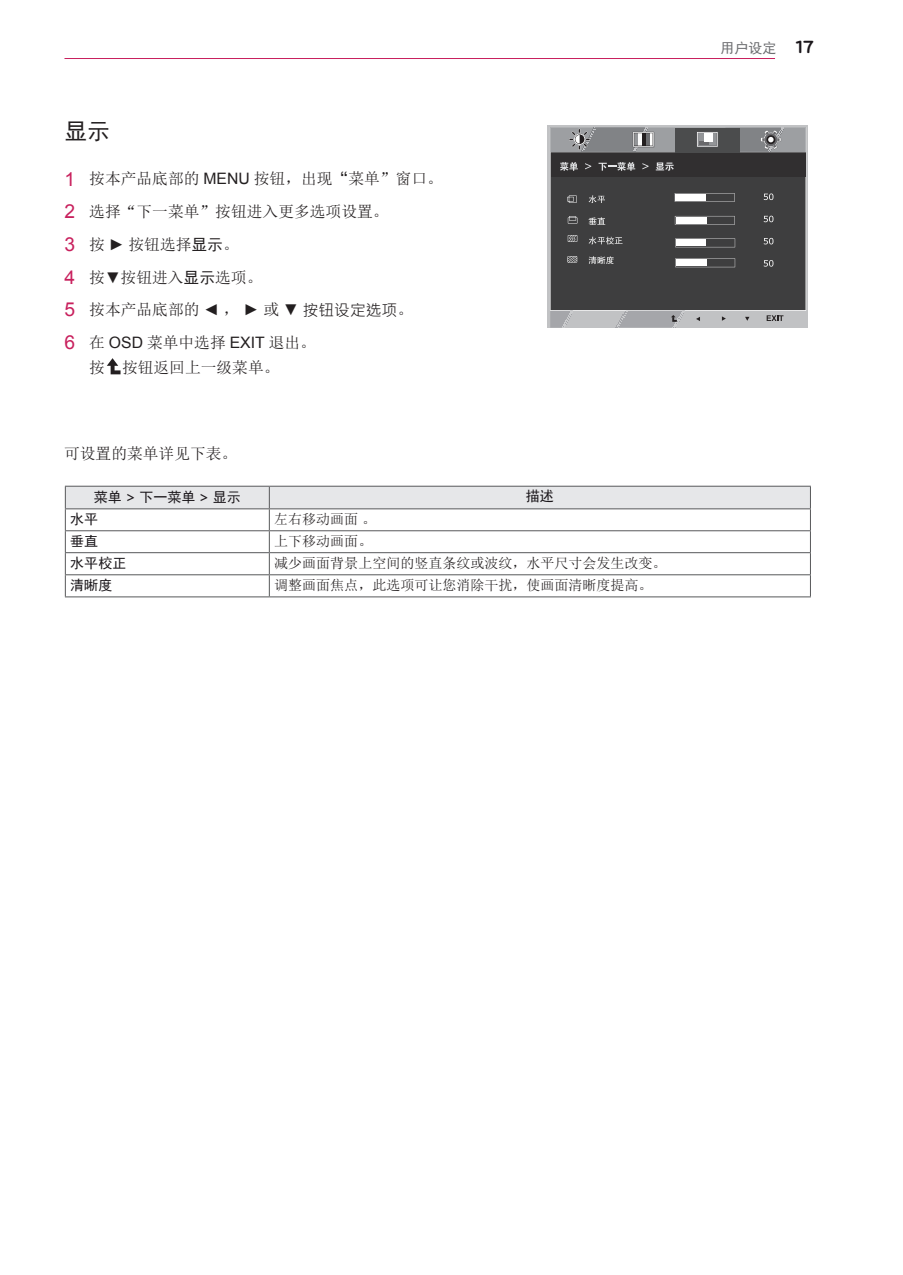
<style>
.page{position:relative;width:903px;height:1275px;background:#fff}
.page>*{position:absolute;margin:0;border:0;box-sizing:border-box;transform-origin:0 0}
.t1{font:22.75px "Sim Hei";color:#231f20}
.t2{font:15.75px/32.7px "Sim Sun";color:#231f20}
.t3{font:14px "Sim Sun";color:#231f20}
.t4{font:14px "Sim Hei";color:#1a161a}
.t5{font:14px "Sim Hei";color:#6c6d70}
.s1{font-family:"Arial";font-size:19.25px;color:#c8205d}
.s2{font-family:"Arial"}
.s3{font-family:"Sim Hei"}
.s4{font-family:"Microsoft Jheng Hei"}
.s5{font-family:"Microsoft Jheng Hei";font-weight:700}
.s6{font-family:"Bryant LG";font-weight:700;font-size:18.38px;color:#1a161a}
</style>
<div class="page">
<hr style="left:64px;top:58px;width:711px;height:1px;background:#c8205d">
<svg style="left:107px;top:358px;width:14px;height:16px"></svg>
<hr style="left:269px;top:596px;width:542px;height:1px;background:#57585a">
<hr style="left:65px;top:596px;width:204px;height:1px;background:#57585a">
<svg style="left:65px;top:486px;width:746px;height:110px"></svg>
<div style="left:548px;top:125px;width:260px;height:203px;background:#c1c2c4"></div>
<div style="left:550px;top:177px;width:256px;height:134px;background:#3e3e3f"></div>
<svg style="left:550px;top:311px;width:22px;height:17px"></svg>
<svg style="left:616px;top:311px;width:68px;height:17px"></svg>
<svg style="left:696px;top:317px;width:4px;height:4px"></svg>
<svg style="left:722px;top:316px;width:4px;height:5px"></svg>
<svg style="left:745px;top:317px;width:4px;height:4px"></svg>
<svg style="left:767px;top:315px;width:16px;height:6px"></svg>
<svg style="left:675px;top:193px;width:60px;height:9px"></svg>
<div style="left:676px;top:194px;width:30px;height:7px;background:#fff"></div>
<svg style="left:675px;top:216px;width:60px;height:9px"></svg>
<div style="left:676px;top:217px;width:30px;height:7px;background:#fff"></div>
<svg style="left:675px;top:238px;width:60px;height:9px"></svg>
<div style="left:676px;top:240px;width:30px;height:6px;background:#fff"></div>
<svg style="left:675px;top:258px;width:60px;height:9px"></svg>
<div style="left:676px;top:260px;width:31px;height:6px;background:#fff"></div>
<svg style="left:588px;top:237px;width:34px;height:7px"></svg>
<svg style="left:589px;top:256px;width:25px;height:8px"></svg>
<svg style="left:589px;top:217px;width:16px;height:8px"></svg>
<svg style="left:588px;top:195px;width:17px;height:8px"></svg>
<svg style="left:567px;top:195px;width:10px;height:8px"></svg>
<svg style="left:568px;top:235px;width:9px;height:7px"></svg>
<svg style="left:567px;top:256px;width:10px;height:7px"></svg>
<svg style="left:568px;top:216px;width:9px;height:8px"></svg>
<svg style="left:764px;top:216px;width:9px;height:6px"></svg>
<svg style="left:764px;top:193px;width:9px;height:7px"></svg>
<svg style="left:764px;top:238px;width:9px;height:6px"></svg>
<svg style="left:764px;top:260px;width:9px;height:7px"></svg>
<svg style="left:550px;top:127px;width:256px;height:50px;background:#606062"></svg>
<h1 class="t1" style="left:64px;top:120px;width:47px">显示</h1>
<p class="t2" style="left:64px;top:162px;width:380px"><span class="s1">1</span> 按本产品底部的 <span class="s2">MENU</span> 按钮，出现<span class="s3">“</span>菜单”窗口。<br><span class="s1">2</span> 选择“下一菜单”按钮进入更多选项设置。<br><span class="s1">3</span> 按 <span class="s2">►</span> 按钮选择<span class="s3">显示</span>。<br><span class="s1">4</span> 按<span class="s4">▼</span>按钮进入<span class="s3">显示</span>选项。<br><span class="s1">5</span> 按本产品底部的 <span class="s2">◄</span> ， <span class="s2">►</span> 或 <span class="s2">▼</span> <span class="s4">按钮设定选项</span>。<br><span class="s1">6</span> 在 <span class="s2">OSD</span> 菜单中选择 <span class="s2">EXIT</span> 退出。</p>
<p class="t2" style="left:89px;top:351px;width:192px">按 按钮返回上一级菜单。</p>
<p class="t2" style="left:64px;top:437px;width:175px">可设置的菜单详见下表。</p>
<p class="t4" style="left:94px;top:490px;width:148px">菜单 <span class="s5">&gt;</span> 下一菜单 <span class="s5">&gt;</span> 显示</p>
<p class="t4" style="left:526px;top:489px;width:29px">描述</p>
<p class="t4" style="left:70px;top:512px;width:29px">水平</p>
<p class="t3" style="left:274px;top:512px;width:103px">左右移动画面。</p>
<p class="t4" style="left:70px;top:534px;width:29px">垂直</p>
<p class="t3" style="left:274px;top:534px;width:99px">上下移动画面。</p>
<p class="t4" style="left:70px;top:556px;width:57px">水平校正</p>
<p class="t3" style="left:274px;top:556px;width:393px">减少画面背景上空间的竖直条纹或波纹，水平尺寸会发生改变。</p>
<p class="t4" style="left:70px;top:578px;width:43px">清晰度</p>
<p class="t3" style="left:274px;top:578px;width:379px">调整画面焦点，此选项可让您消除干扰，使画面清晰度提高。</p>
<p class="t5" style="left:720px;top:41px;width:95px">用户设定 <span class="s6">17</span></p>
</div>
